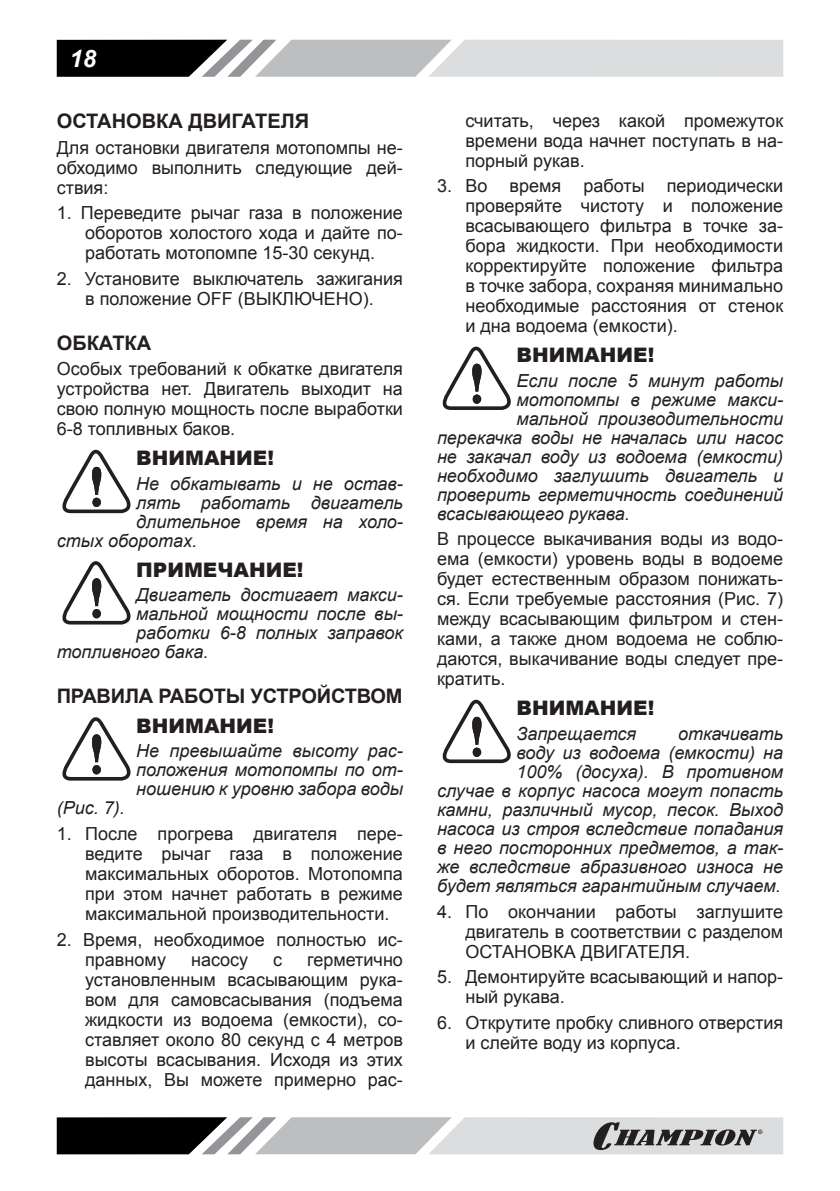
<style>
.page{position:relative;width:840px;height:1191px;background:#fff}
.page>*{position:absolute;margin:0;border:0;box-sizing:border-box;transform-origin:0 0}
.t1{font:italic 700 24px "Arial";color:#fff}
.t2{font:700 20px "Arial";letter-spacing:-.01em;color:#231f20}
.t3{font:900 20px "Arial";color:#231f20}
.t4{font:18px/20px "Arial";color:#231f20;text-align:justify}
.t5{font:italic 18px/19px "Arial";color:#231f20;text-align:justify}
</style>
<div class="page">
<svg style="left:57px;top:40px;width:725px;height:37px"></svg>
<svg style="left:57px;top:1117px;width:725px;height:37px"></svg>
<svg style="left:62px;top:450px;width:69px;height:63px"></svg>
<svg style="left:62px;top:561px;width:69px;height:63px"></svg>
<svg style="left:62px;top:717px;width:69px;height:63px"></svg>
<svg style="left:442px;top:346px;width:69px;height:64px"></svg>
<svg style="left:442px;top:699px;width:69px;height:64px"></svg>
<h1 class="t1" style="left:70px;top:44px;width:28px">18</h1>
<p class="t2" style="left:57px;top:108px;width:254px">ОСТАНОВКА ДВИГАТЕЛЯ</p>
<p class="t4" style="left:57px;top:137px;width:347px">Для остановки двигателя мотопомпы не&shy;обходимо выполнить следующие дей&shy;ствия:</p>
<p class="t4" style="left:85px;top:203px;width:319px;text-indent:-28px">1. Переведите рычаг газа в положение оборотов холостого хода и дайте по&shy;работать мотопомпе 15-30 секунд.</p>
<p class="t4" style="left:57px;top:269px;width:347px;text-align:center">2. Установите выключатель зажигания в положение OFF (ВЫКЛЮЧЕНО).</p>
<p class="t2" style="left:57px;top:329px;width:96px">ОБКАТКА</p>
<p class="t4" style="left:57px;top:359px;width:347px">Особых требований к обкатке двигателя устройства нет. Двигатель выходит на свою полную мощность после выработки 6-8 топливных баков.</p>
<p class="t3" style="left:136px;top:443px;width:139px">ВНИМАНИЕ!</p>
<p class="t5" style="left:136px;top:474px;width:268px">Не обкатывать и не остав-</p>
<p class="t5" style="left:136px;top:493px;width:268px">лять работать двигатель</p>
<p class="t5" style="left:136px;top:512px;width:268px">длительное время на холо-</p>
<p class="t5" style="left:57px;top:531px;width:142px">стых оборотах.</p>
<p class="t3" style="left:136px;top:555px;width:169px">ПРИМЕЧАНИЕ!</p>
<p class="t5" style="left:136px;top:585px;width:268px">Двигатель достигает макси-</p>
<p class="t5" style="left:136px;top:604px;width:268px">мальной мощности после вы-</p>
<p class="t5" style="left:136px;top:623px;width:268px">работки 6-8 полных заправок</p>
<p class="t5" style="left:57px;top:642px;width:153px">топливного бака.</p>
<p class="t2" style="left:57px;top:682px;width:347px">ПРАВИЛА РАБОТЫ УСТРОЙСТВОМ</p>
<p class="t3" style="left:136px;top:711px;width:139px">ВНИМАНИЕ!</p>
<p class="t5" style="left:136px;top:741px;width:268px">Не превышайте высоту рас&shy;положения мотопомпы по от&shy;ношению к уровню забора воды</p>
<p class="t5" style="left:57px;top:798px;width:70px">(Рис. 7).</p>
<p class="t4" style="left:85px;top:824px;width:319px;text-indent:-28px">1. После прогрева двигателя пере&shy;ведите рычаг газа в положение максимальных оборотов. Мотопомпа при этом начнет работать в режиме максимальной производительности.</p>
<p class="t4" style="left:85px;top:929px;width:319px;text-indent:-28px">2. Время, необходимое полностью ис&shy;правному</p>
<p class="t4" style="left:85px;top:949px;width:319px;text-indent:222px">герметично установленным всасывающим рука&shy;вом для самовсасывания (подъема жидкости из водоема (емкости), со&shy;ставляет около 80 секунд с 4 метров высоты всасывания. Исходя из этих данных, Вы можете примерно рас-</p>
<p class="t4" style="left:191px;top:949px;width:59px">насосу</p>
<p class="t4" style="left:273px;top:949px;width:10px">с</p>
<p class="t4" style="left:465px;top:110px;width:319px">считать, через какой промежуток времени вода начнет поступать в на&shy;порный рукав.</p>
<p class="t4" style="left:465px;top:176px;width:319px;text-indent:-28px">3. Во время работы периодически проверяйте чистоту и положение всасывающего фильтра в точке за&shy;бора жидкости. При необходимости корректируйте положение фильтра в точке забора, сохраняя минимально необходимые расстояния от стенок и дна водоема (емкости).</p>
<p class="t3" style="left:516px;top:340px;width:139px">ВНИМАНИЕ!</p>
<p class="t5" style="left:516px;top:371px;width:268px">Если после 5 минут работы</p>
<p class="t5" style="left:516px;top:390px;width:268px">мотопомпы в режиме макси-</p>
<p class="t5" style="left:516px;top:409px;width:268px">мальной производительности</p>
<p class="t5" style="left:437px;top:428px;width:347px">перекачка воды не началась или насос</p>
<p class="t5" style="left:437px;top:447px;width:347px">не закачал воду из водоема (емкости)</p>
<p class="t5" style="left:437px;top:466px;width:347px">необходимо заглушить двигатель и</p>
<p class="t5" style="left:437px;top:485px;width:347px">проверить герметичность соединений</p>
<p class="t5" style="left:437px;top:504px;width:194px">всасывающего рукава.</p>
<p class="t4" style="left:437px;top:529px;width:347px">В процессе выкачивания воды из водо&shy;ема (емкости) уровень воды в водоеме будет естественным образом понижать&shy;ся. Если требуемые расстояния (Рис. 7) между всасывающим фильтром и стен&shy;ками, а также дном водоема не соблю&shy;даются, выкачивание воды следует пре&shy;кратить.</p>
<p class="t3" style="left:516px;top:693px;width:139px">ВНИМАНИЕ!</p>
<p class="t5" style="left:516px;top:724px;width:121px">Запрещается</p>
<p class="t5" style="left:437px;top:724px;width:347px;text-align:right">откачивать<br>воду из водоема (емкости) на<br>100% (досуха). В противном<br>случае в корпус насоса могут попасть камни, различный мусор, песок. Выход насоса из строя вследствие попадания в него посторонних предметов, а так&shy;же вследствие абразивного износа не будет являться гарантийным случаем.</p>
<p class="t4" style="left:465px;top:901px;width:319px;text-indent:-28px">4. По окончании работы заглушите двигатель в соответствии с разделом ОСТАНОВКА ДВИГАТЕЛЯ.</p>
<p class="t4" style="left:465px;top:967px;width:319px;text-indent:-28px">5. Демонтируйте всасывающий и напор&shy;ный рукава.</p>
<p class="t4" style="left:465px;top:1012px;width:319px;text-indent:-28px">6. Открутите пробку сливного отверстия и слейте воду из корпуса.</p>
</div>
